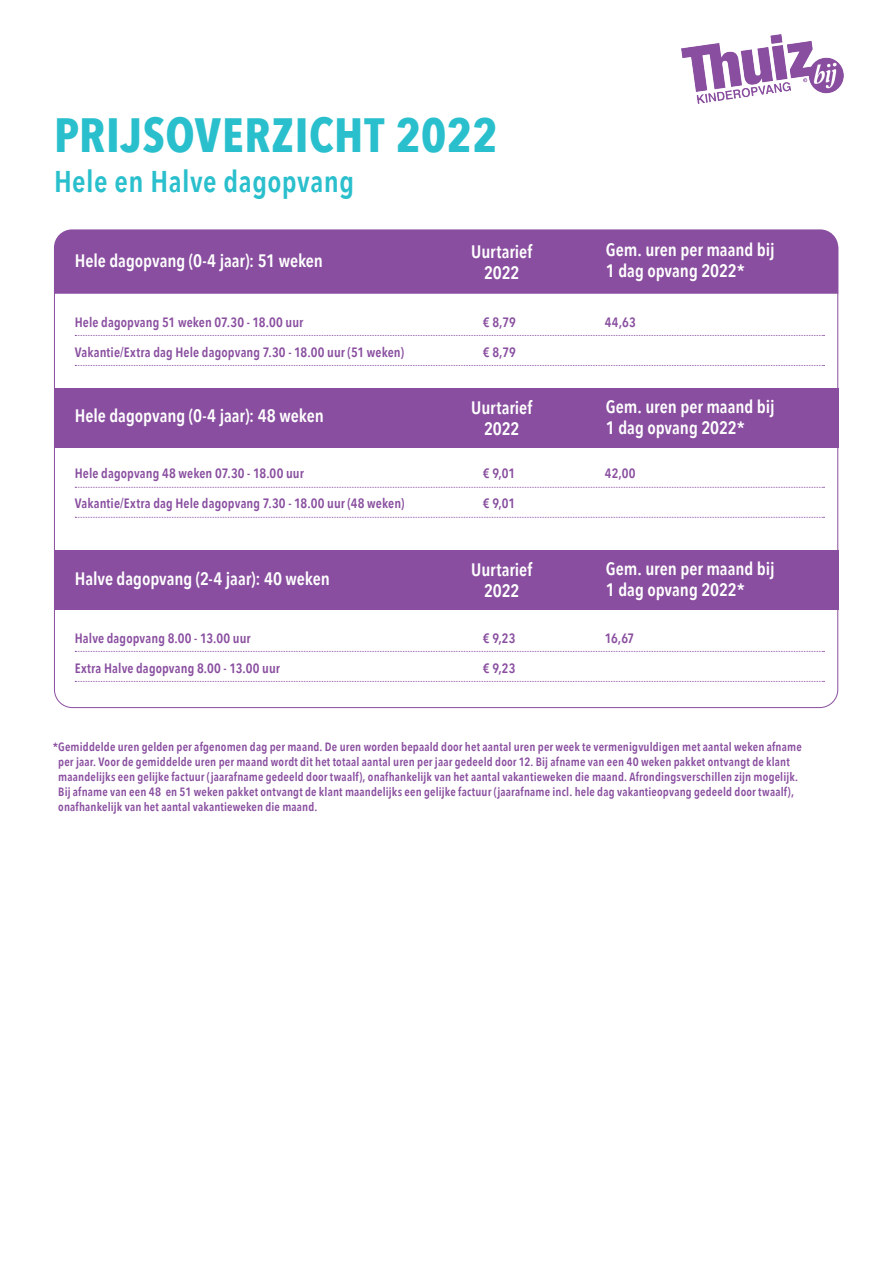
<style>
.page{position:relative;width:893px;height:1263px;background:#fff}
.page>*{position:absolute;margin:0;border:0;box-sizing:border-box;transform-origin:0 0}
.t1{font:700 48px "Avenir Next Condensed";letter-spacing:.015em;color:#2abfcc}
.t2{font:600 30px "Avenir Next Condensed";letter-spacing:.015em;color:#2abfcc}
.t3{font:600 18px/21px "Avenir Next Condensed";letter-spacing:-.005em;color:#fff;text-align:center}
.t4{font:600 13.5px "Avenir Next Condensed";letter-spacing:.01em;color:#894e9f}
.t5{font:600 12px/15px "Avenir Next Condensed";letter-spacing:.015em;color:#894e9f}
</style>
<div class="page">
<svg style="left:54px;top:246px;width:785px;height:462px"></svg>
<div style="left:54px;top:229px;width:784px;height:65px;background:#894e9f"></div>
<div style="left:54px;top:388px;width:784px;height:60px;background:#894e9f"></div>
<div style="left:54px;top:551px;width:784px;height:59px;background:#894e9f"></div>
<svg style="left:75px;top:335px;width:749px;height:1px"></svg>
<svg style="left:75px;top:365px;width:749px;height:1px"></svg>
<svg style="left:75px;top:487px;width:749px;height:1px"></svg>
<svg style="left:75px;top:517px;width:749px;height:1px"></svg>
<svg style="left:75px;top:651px;width:749px;height:1px"></svg>
<svg style="left:75px;top:681px;width:749px;height:1px"></svg>
<img style="left:681px;top:35px;width:162px;height:68px">
<h1 class="t1" style="left:54px;top:106px;width:445px">PRIJSOVERZICHT 2022</h1>
<h2 class="t2" style="left:54px;top:155px;width:302px">Hele en Halve dagopvang</h2>
<h3 class="t3" style="left:75px;top:250px;width:250px">Hele dagopvang (0-4 jaar): 51 weken</h3>
<p class="t4" style="left:75px;top:310px;width:230px">Hele dagopvang 51 weken 07.30 - 18.00 uur</p>
<p class="t4" style="left:75px;top:340px;width:331px">Vakantie/Extra dag Hele dagopvang 7.30 - 18.00 uur (51 weken)</p>
<h3 class="t3" style="left:75px;top:405px;width:250px">Hele dagopvang (0-4 jaar): 48 weken</h3>
<p class="t4" style="left:75px;top:462px;width:231px">Hele dagopvang 48 weken 07.30 - 18.00 uur</p>
<p class="t4" style="left:75px;top:492px;width:331px">Vakantie/Extra dag Hele dagopvang 7.30 - 18.00 uur (48 weken)</p>
<h3 class="t3" style="left:75px;top:567px;width:257px">Halve dagopvang (2-4 jaar): 40 weken</h3>
<p class="t4" style="left:75px;top:626px;width:177px">Halve dagopvang 8.00 - 13.00 uur</p>
<p class="t4" style="left:75px;top:656px;width:207px">Extra Halve dagopvang 8.00 - 13.00 uur</p>
<h3 class="t3" style="left:471px;top:240px;width:63px">Uurtarief<br>2022</h3>
<p class="t4" style="left:483px;top:310px;width:34px">€ 8,79</p>
<p class="t4" style="left:483px;top:340px;width:34px">€ 8,79</p>
<h3 class="t3" style="left:471px;top:397px;width:63px">Uurtarief<br>2022</h3>
<p class="t4" style="left:483px;top:462px;width:34px">€ 9,01</p>
<p class="t4" style="left:483px;top:492px;width:34px">€ 9,01</p>
<h3 class="t3" style="left:471px;top:559px;width:63px">Uurtarief<br>2022</h3>
<p class="t4" style="left:483px;top:626px;width:34px">€ 9,23</p>
<p class="t4" style="left:483px;top:656px;width:34px">€ 9,23</p>
<h3 class="t3" style="left:606px;top:239px;width:170px;text-align:left">Gem. uren per maand bij<br>1 dag opvang 2022*</h3>
<p class="t4" style="left:605px;top:310px;width:32px">44,63</p>
<h3 class="t3" style="left:606px;top:396px;width:170px;text-align:left">Gem. uren per maand bij<br>1 dag opvang 2022*</h3>
<p class="t4" style="left:605px;top:462px;width:32px">42,00</p>
<h3 class="t3" style="left:606px;top:558px;width:170px;text-align:left">Gem. uren per maand bij<br>1 dag opvang 2022*</h3>
<p class="t4" style="left:605px;top:626px;width:31px">16,67</p>
<p class="t5" style="left:58px;top:739px;width:745px;text-indent:-6px">*Gemiddelde uren gelden per afgenomen dag per maand. De uren worden bepaald door het aantal uren per week te vermenigvuldigen met aantal weken afname per jaar. Voor de gemiddelde uren per maand wordt dit het totaal aantal uren per jaar gedeeld door 12. Bij afname van een 40 weken pakket ontvangt de klant maandelijks een gelijke factuur (jaarafname gedeeld door twaalf), onafhankelijk van het aantal vakantieweken die maand. Afrondingsverschillen zijn mogelijk.<br>Bij afname van een 48 en 51 weken pakket ontvangt de klant maandelijks een gelijke factuur (jaarafname incl. hele dag vakantieopvang gedeeld door twaalf), onafhankelijk van het aantal vakantieweken die maand.</p>
</div>
